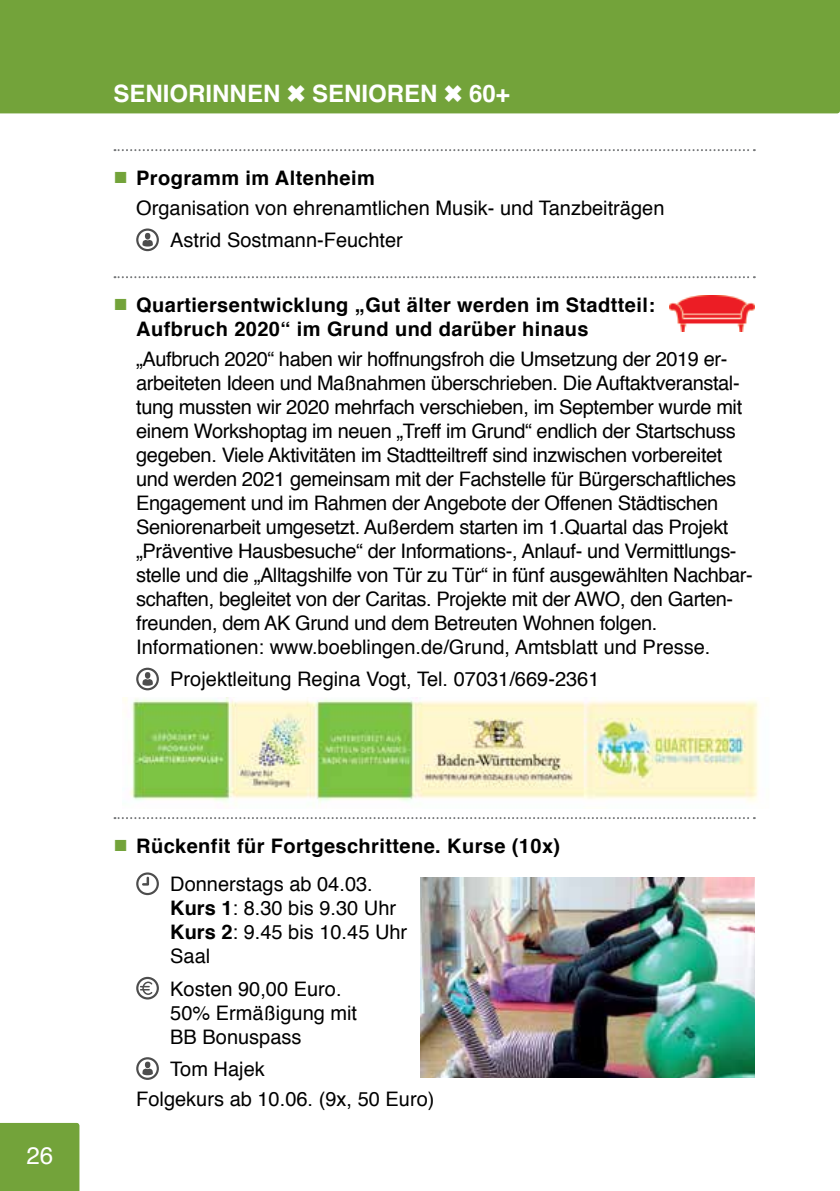
<style>
.page{position:relative;width:840px;height:1191px;background:#fff}
.page>*{position:absolute;margin:0;border:0;box-sizing:border-box;transform-origin:0 0}
.t1{font:700 24px "Helvetica";color:#fff}
.t2{font:24px "Helvetica";color:#fff}
.t3{font:20px/24px "Helvetica";letter-spacing:-.02em;color:#000}
.t4{font:20px/24px "Helvetica";color:#000}
.t5{font:700 20px/24px "Helvetica";letter-spacing:.02em;color:#000}
.s1{font-family:"Arial";font-weight:700;font-size:24px;color:#73a33a}
.s2{font-weight:700}
.s3{font-family:"Arial";font-size:24px;color:#73a33a}
.s4{font-weight:400}
</style>
<div class="page">
<div style="left:0;top:0;width:839px;height:113px;background:#73a33a"></div>
<svg style="left:114px;top:149px;width:640px;height:2px"></svg>
<svg style="left:114px;top:276px;width:640px;height:2px"></svg>
<svg style="left:114px;top:817px;width:640px;height:2px"></svg>
<div style="left:136px;top:228px;width:23px;height:23px;border:2px solid #000;border-radius:50%"></div>
<svg style="left:142px;top:233px;width:11px;height:13px"></svg>
<div style="left:136px;top:667px;width:23px;height:23px;border:2px solid #000;border-radius:50%"></div>
<svg style="left:142px;top:672px;width:11px;height:13px"></svg>
<div style="left:136px;top:872px;width:23px;height:23px;border:2px solid #000;border-radius:50%"></div>
<svg style="left:142px;top:876px;width:7px;height:9px"></svg>
<div style="left:136px;top:976px;width:23px;height:23px;border:2px solid #000;border-radius:50%"></div>
<svg style="left:140px;top:981px;width:12px;height:14px"></svg>
<div style="left:136px;top:1057px;width:23px;height:23px;border:2px solid #000;border-radius:50%"></div>
<svg style="left:142px;top:1061px;width:11px;height:14px"></svg>
<img style="left:669px;top:295px;width:85px;height:37px">
<img style="left:122px;top:697px;width:637px;height:106px">
<img style="left:420px;top:877px;width:334px;height:200px">
<div style="left:0;top:1123px;width:79px;height:68px;background:#73a33a"></div>
<svg style="left:287px;top:85px;width:17px;height:17px"></svg>
<svg style="left:444px;top:85px;width:17px;height:17px"></svg>
<p class="t2" style="left:26px;top:1136px;width:28px">26</p>
<p class="t1" style="left:113px;top:74px;width:168px">seniorinnen</p>
<p class="t1" style="left:312px;top:74px;width:127px">senioren</p>
<p class="t1" style="left:469px;top:74px;width:42px">60+</p>
<p class="t4" style="left:136px;top:164px;width:529px;line-height:29.6px;text-indent:-23px"><span class="s1">■</span> <span class="s2">Programm im Altenheim<br></span>Organisation von ehrenamtlichen Musik- und Tanzbeiträgen</p>
<p class="t4" style="left:170px;top:229px;width:234px">Astrid Sostmann-Feuchter</p>
<p class="t5" style="left:136px;top:293px;width:520px;text-indent:-23px"><span class="s3">■</span> Quartiersentwicklung „Gut älter werden im Stadtteil:<br>Aufbruch 2020“ im Grund und darüber hinaus</p>
<p class="t3" style="left:136px;top:347px;width:617px">„Aufbruch 2020“ haben wir hoffnungsfroh die Umsetzung der 2019 er&shy;arbeiteten Ideen und Maßnahmen überschrieben. Die Auftaktveranstal&shy;tung mussten wir 2020 mehrfach verschieben, im September wurde mit einem Workshoptag im neuen „Treff im Grund“ endlich der Startschuss gegeben. Viele Aktivitäten im Stadtteiltreff sind inzwischen vorbereitet und werden 2021 gemeinsam mit der Fachstelle für Bürgerschaftliches Engagement und im Rahmen der Angebote der Offenen Städtischen Seniorenarbeit umgesetzt. Außerdem starten im 1.Quartal das Projekt „Präventive Hausbesuche“ der Informations-, Anlauf- und Vermittlungs&shy;stelle und die „Alltagshilfe von Tür zu Tür“ in fünf ausgewählten Nachbar&shy;schaften, begleitet von der Caritas. Projekte mit der AWO, den Garten&shy;freunden, dem AK Grund und dem Betreuten Wohnen folgen.<br>Informationen: www.boeblingen.de/Grund, Amtsblatt und Presse.</p>
<p class="t4" style="left:170px;top:668px;width:430px">Projektleitung Regina Vogt, Tel. 07031/669-2361</p>
<p class="t5" style="left:170px;top:827px;width:391px;line-height:38px;text-indent:-57px"><span class="s3">■</span> Rückenfit für Fortgeschrittene. Kurse (10x)<br><span class="s4">Donnerstags ab 04.03.</span></p>
<p class="t4" style="left:170px;top:896px;width:238px"><span class="s2">Kurs 1</span>: 8.30 bis 9.30 Uhr<br><span class="s2">Kurs 2</span>: 9.45 bis 10.45 Uhr<br>Saal</p>
<p class="t4" style="left:170px;top:977px;width:188px">Kosten 90,00 Euro.<br>50% Ermäßigung mit<br>BB Bonuspass</p>
<p class="t4" style="left:136px;top:1054px;width:299px;line-height:29.6px;text-indent:34px">Tom Hajek<br>Folgekurs ab 10.06. (9x, 50 Euro)</p>
</div>
